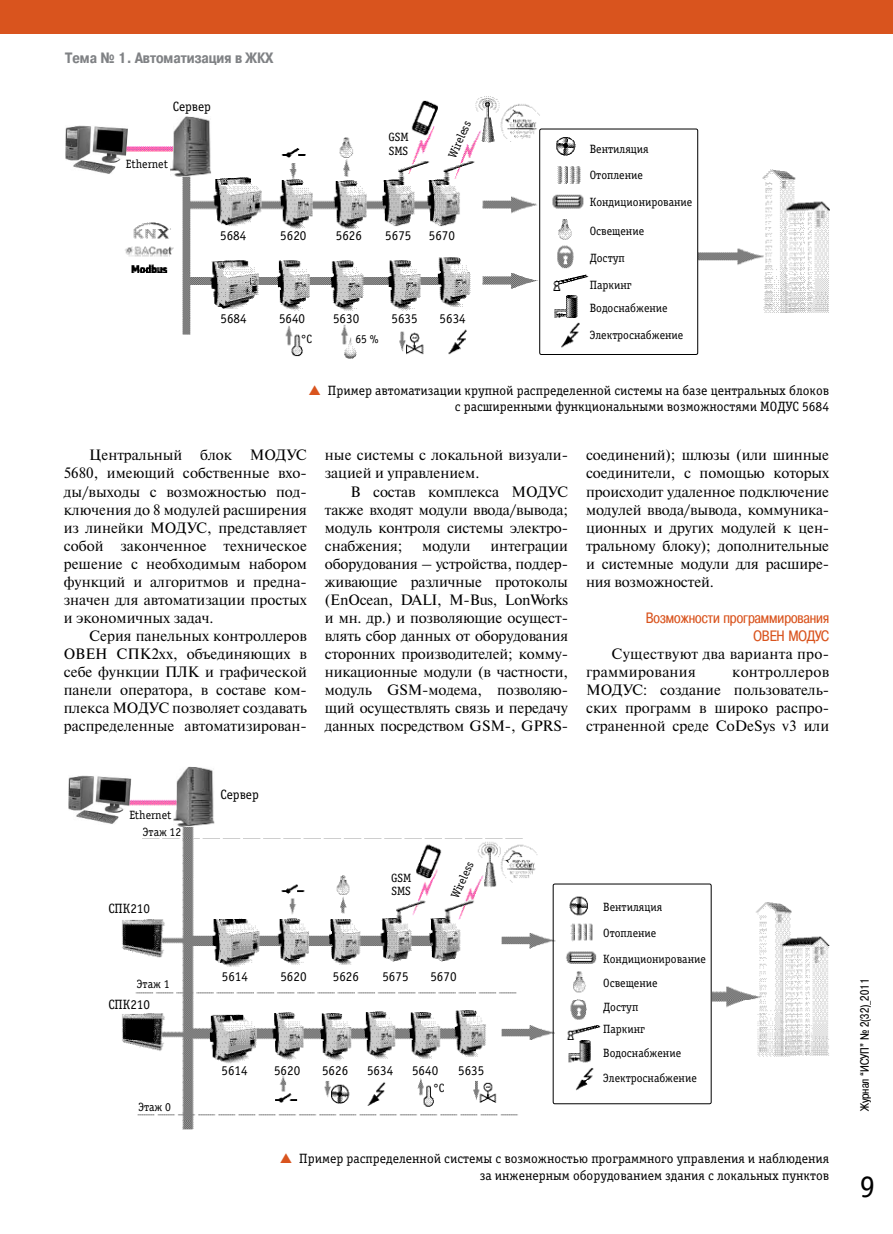
<style>
.page{position:relative;width:893px;height:1234px;background:#fff}
.page>*{position:absolute;margin:0;border:0;box-sizing:border-box;transform-origin:0 0}
.t1{font:31.5px "Officina Serif C";color:#000}
.t2{font:15px/18px "Newton C";color:#000;text-align:justify}
.t3{font:15px/18px "Newton C";letter-spacing:.02em;color:#000}
.t4{font:15px/18px "Pragmatica Cond C";color:#d9541e;text-align:right}
.t5{font:700 15px "Pragmatica Cond C";color:#808285}
.t6{font:13.5px/16.2px "Officina Serif C";color:#000;text-align:right}
.t7{font:12px/13.5px "Officina Serif C";color:#000}
.t8{font:12px "Pragmatica Cond C";color:#000}
</style>
<div class="page">
<div style="left:0;top:0;width:893px;height:34px;background:#d9541e"></div>
<img style="left:125px;top:97px;width:704px;height:261px">
<div style="left:685px;top:244px;width:13px;height:29px;background:#fff"></div>
<div style="left:539px;top:129px;width:159px;height:226px;border:1px solid #000;border-radius:2px"></div>
<img style="left:170px;top:116px;width:41px;height:61px">
<img style="left:65px;top:120px;width:64px;height:54px">
<img style="left:122px;top:799px;width:707px;height:330px">
<div style="left:684px;top:982px;width:27px;height:30px;background:#fff"></div>
<div style="left:553px;top:883px;width:158px;height:220px;border:1px solid #000;border-radius:2px"></div>
<img style="left:173px;top:766px;width:42px;height:60px">
<img style="left:68px;top:775px;width:64px;height:49px">
<p class="t5" style="left:65px;top:50px;width:210px">Тема № 1. Автоматизация в ЖКХ</p>
<p class="t6" style="left:173px;top:98px;width:40px">Сервер</p>
<p class="t7" style="left:126px;top:158px;width:44px">Ethernet</p>
<p class="t6" style="left:220px;top:228px;width:28px">5684</p>
<p class="t6" style="left:220px;top:310px;width:28px">5684</p>
<p class="t7" style="left:388px;top:131px;width:22px">GSM<br>SMS</p>
<p class="t7" style="left:446px;top:154px;width:40px;rotate:-66deg">Wireless</p>
<p class="t7" style="left:590px;top:142px;width:61px">Вентиляция</p>
<p class="t7" style="left:590px;top:169px;width:55px">Отопление</p>
<p class="t7" style="left:590px;top:195px;width:104px">Кондиционирование</p>
<p class="t6" style="left:280px;top:228px;width:28px">5620</p>
<p class="t6" style="left:336px;top:228px;width:28px">5626</p>
<p class="t6" style="left:385px;top:228px;width:28px">5675</p>
<p class="t6" style="left:429px;top:228px;width:28px">5670</p>
<p class="t7" style="left:590px;top:225px;width:56px">Освещение</p>
<p class="t6" style="left:279px;top:310px;width:28px">5640</p>
<p class="t6" style="left:333px;top:310px;width:28px">5630</p>
<p class="t7" style="left:301px;top:333px;width:13px">°C</p>
<p class="t7" style="left:355px;top:333px;width:25px">65 %</p>
<p class="t6" style="left:392px;top:310px;width:28px">5635</p>
<p class="t6" style="left:440px;top:310px;width:28px">5634</p>
<p class="t7" style="left:590px;top:251px;width:37px">Доступ</p>
<p class="t7" style="left:590px;top:273px;width:79px;line-height:23.5px">Паркинг<br>Водоснабжение</p>
<p class="t7" style="left:590px;top:328px;width:95px">Электроснабжение</p>
<p class="t6" style="left:328px;top:383px;width:503px">Пример автоматизации крупной распределенной системы на базе центральных блоков с расширенными функциональными возможностями МОДУС 5684</p>
<p class="t2" style="left:64px;top:446px;width:245px;text-indent:26px">Центральный блок МОДУС 5680, имеющий собственные вхо&shy;ды/выходы с возможностью под&shy;ключения до 8 модулей расширения из линейки МОДУС, представляет собой законченное техническое решение с необходимым набором функций и алгоритмов и предна&shy;значен для автоматизации простых и экономичных задач.</p>
<p class="t2" style="left:64px;top:626px;width:245px;text-indent:26px">Серия панельных контроллеров ОВЕН СПК2хх, объединяющих в себе функции ПЛК и графической панели оператора, в составе ком&shy;плекса МОДУС позволяет создавать распределенные автоматизирован-</p>
<p class="t2" style="left:325px;top:446px;width:245px">ные системы с локальной визуали&shy;зацией и управлением.</p>
<p class="t2" style="left:325px;top:482px;width:245px;text-indent:26px">В состав комплекса МОДУС также входят модули ввода/вывода; модуль контроля системы электро&shy;снабжения;</p>
<p class="t2" style="left:325px;top:536px;width:245px;text-indent:166px">интеграции оборудования – устройства, поддер&shy;живающие различные протоколы (EnOcean, DALI, M-Bus, LonWorks и мн. др.) и позволяющие осущест&shy;влять сбор данных от оборудования сторонних производителей; комму&shy;никационные модули (в частности, модуль GSM-модема, позволяю&shy;щий осуществлять связь и передачу данных посредством GSM-, GPRS-</p>
<p class="t2" style="left:422px;top:536px;width:50px">модули</p>
<p class="t2" style="left:586px;top:446px;width:245px">соединений); шлюзы (или шинные соединители, с помощью которых происходит удаленное подключение модулей ввода/вывода, коммуника&shy;ционных и других модулей к цен&shy;тральному блоку); дополнительные и системные модули для расшире&shy;ния возможностей.</p>
<p class="t4" style="left:646px;top:608px;width:185px">Возможности программирования<br>ОВЕН МОДУС</p>
<p class="t3" style="left:586px;top:644px;width:245px;text-indent:26px">Существуют два варианта про&shy;граммирования</p>
<p class="t2" style="left:586px;top:662px;width:245px;text-indent:146px">контроллеров МОДУС: создание пользователь&shy;ских программ в широко распро&shy;страненной среде CoDeSys v3 или</p>
<p class="t7" style="left:129px;top:808px;width:44px">Ethernet</p>
<p class="t7" style="left:143px;top:825px;width:40px">Этаж 12</p>
<p class="t6" style="left:108px;top:900px;width:43px">СПК210</p>
<p class="t7" style="left:137px;top:977px;width:34px">Этаж 1</p>
<p class="t6" style="left:108px;top:996px;width:43px">СПК210</p>
<p class="t7" style="left:138px;top:1099px;width:34px">Этаж 0</p>
<p class="t6" style="left:221px;top:786px;width:40px">Сервер</p>
<p class="t7" style="left:391px;top:871px;width:22px">GSM<br>SMS</p>
<p class="t7" style="left:448px;top:895px;width:40px;rotate:-66deg">Wireless</p>
<p class="t6" style="left:222px;top:968px;width:28px">5614</p>
<p class="t6" style="left:280px;top:968px;width:28px">5620</p>
<p class="t6" style="left:333px;top:968px;width:28px">5626</p>
<p class="t6" style="left:382px;top:968px;width:28px">5675</p>
<p class="t6" style="left:430px;top:968px;width:28px">5670</p>
<p class="t6" style="left:221px;top:1062px;width:28px">5614</p>
<p class="t6" style="left:274px;top:1062px;width:28px">5620</p>
<p class="t6" style="left:322px;top:1062px;width:28px">5626</p>
<p class="t6" style="left:367px;top:1062px;width:28px">5634</p>
<p class="t6" style="left:412px;top:1062px;width:28px">5640</p>
<p class="t6" style="left:458px;top:1062px;width:28px">5635</p>
<p class="t7" style="left:433px;top:1081px;width:13px">°C</p>
<p class="t7" style="left:603px;top:899px;width:61px">Вентиляция</p>
<p class="t7" style="left:603px;top:925px;width:55px">Отопление</p>
<p class="t7" style="left:603px;top:951px;width:104px">Кондиционирование</p>
<p class="t7" style="left:603px;top:976px;width:56px">Освещение</p>
<p class="t7" style="left:603px;top:996px;width:43px;line-height:21.5px">Доступ<br>Паркинг</p>
<p class="t7" style="left:603px;top:1041px;width:95px;line-height:24.5px">Водоснабжение<br>Электроснабжение</p>
<p class="t6" style="left:299px;top:1150px;width:531px">Пример распределенной системы с возможностью программного управления и наблюдения за инженерным оборудованием здания с локальных пунктов</p>
<p class="t8" style="left:858px;top:1110px;width:134px;rotate:-90deg">Журнал “ИСУП” № 2(32)_2011</p>
<h1 class="t1" style="left:860px;top:1168px;width:17px">9</h1>
</div>
